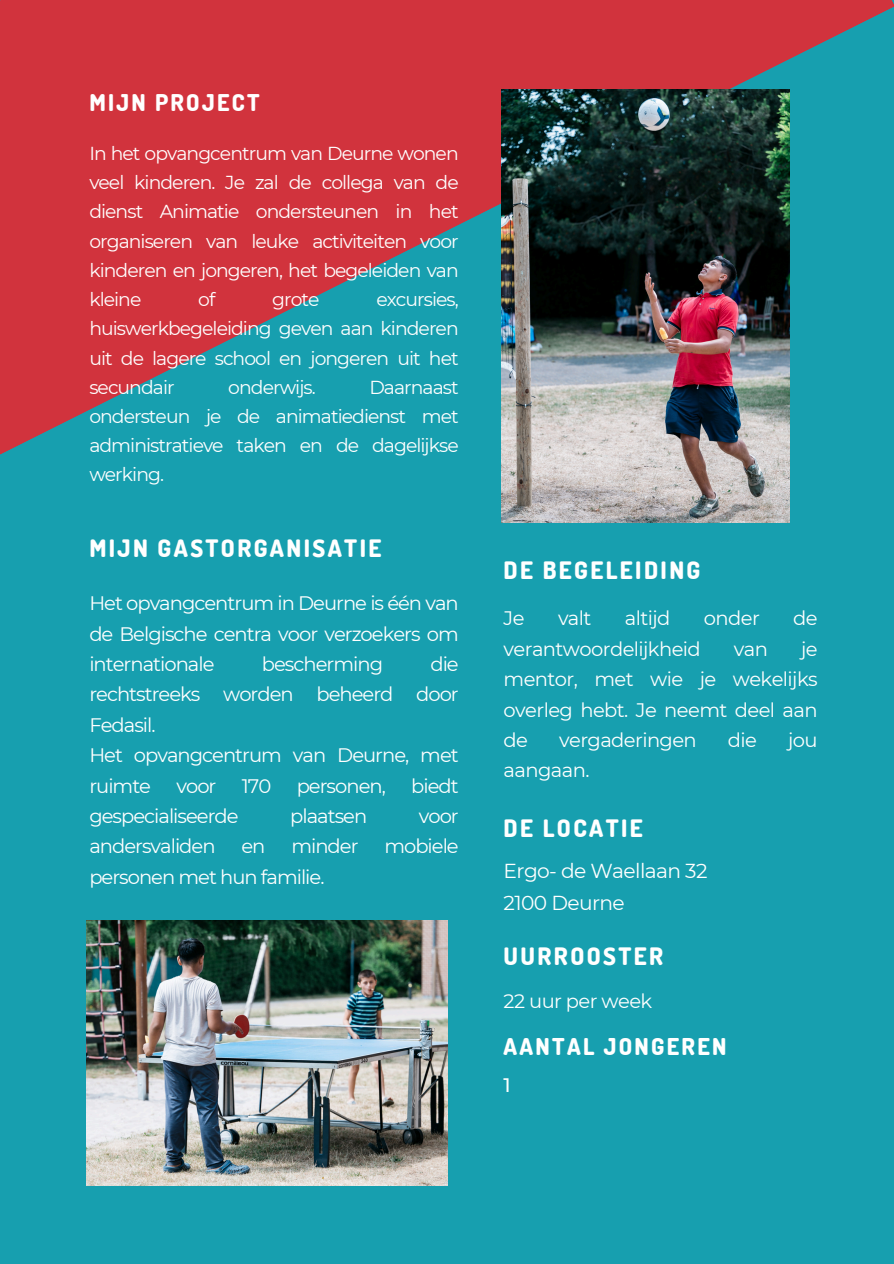
<style>
.page{position:relative;width:894px;height:1264px;background:#fff}
.page>*{position:absolute;margin:0;border:0;box-sizing:border-box;transform-origin:0 0}
.t1{font:800 24px "Dosis";letter-spacing:.1em;color:#fff}
.t2{font:800 23.1px "Dosis";letter-spacing:.1em;color:#fff}
.t3{font:20.25px "Montserrat";letter-spacing:-.03em;color:#fff}
.t4{font:19.5px/30.3px "Montserrat";letter-spacing:-.05em;color:#fff;text-align:justify}
.t5{font:19.5px "Montserrat";letter-spacing:-.03em;color:#fff}
.t6{font:500 19.5px "Montserrat";color:#fff}
.t7{font:18.75px/29.2px "Montserrat";letter-spacing:-.05em;color:#fff;text-align:justify}
</style>
<div class="page">
<div style="left:0;top:0;width:893px;height:1263px;background:#179faf"></div>
<svg style="left:0;top:0;width:893px;height:454px;fill:#d1333d"></svg>
<img style="left:501px;top:89px;width:288px;height:433px">
<img style="left:87px;top:920px;width:360px;height:265px">
<p class="t2" style="left:89px;top:87px;width:172px">MIJN PROJECT</p>
<h1 class="t7" style="left:89px;top:138px;width:371px">In het opvangcentrum van Deurne wonen veel kinderen. Je zal de collega van de dienst Animatie ondersteunen in het organiseren van leuke activiteiten voor kinderen en jongeren, het begeleiden van kleine</h1>
<h1 class="t7" style="left:198px;top:285px;width:19px">of</h1>
<h1 class="t7" style="left:272px;top:285px;width:49px">grote</h1>
<h1 class="t7" style="left:89px;top:285px;width:371px;text-indent:287px">excursies, huiswerkbegeleiding geven aan kinderen uit de lagere school en jongeren uit het secundair</h1>
<h1 class="t7" style="left:228px;top:372px;width:89px">onderwijs.</h1>
<h1 class="t7" style="left:89px;top:372px;width:371px;text-indent:280px">Daarnaast ondersteun je de animatiedienst met administratieve taken en de dagelijkse werking.</h1>
<p class="t1" style="left:89px;top:532px;width:293px">MIJN GASTORGANISATIE</p>
<p class="t4" style="left:89px;top:588px;width:371px">Het opvangcentrum in Deurne is één van de Belgische centra voor verzoekers om internationale</p>
<p class="t4" style="left:89px;top:649px;width:371px;text-indent:341px">die rechtstreeks worden beheerd door Fedasil.</p>
<p class="t4" style="left:89px;top:740px;width:371px">Het opvangcentrum van Deurne, met ruimte</p>
<p class="t4" style="left:262px;top:649px;width:123px">bescherming</p>
<p class="t4" style="left:176px;top:770px;width:41px">voor</p>
<p class="t4" style="left:242px;top:770px;width:31px">170</p>
<p class="t4" style="left:296px;top:770px;width:91px">personen,</p>
<p class="t4" style="left:411px;top:770px;width:49px">biedt</p>
<p class="t4" style="left:89px;top:800px;width:151px">gespecialiseerde</p>
<p class="t4" style="left:290px;top:800px;width:79px">plaatsen</p>
<p class="t4" style="left:418px;top:800px;width:41px">voor</p>
<p class="t4" style="left:89px;top:831px;width:128px">andersvaliden</p>
<p class="t4" style="left:241px;top:831px;width:25px">en</p>
<p class="t4" style="left:291px;top:831px;width:69px">minder</p>
<p class="t4" style="left:384px;top:831px;width:76px">mobiele</p>
<p class="t4" style="left:89px;top:861px;width:236px">personen met hun familie.</p>
<p class="t1" style="left:503px;top:554px;width:198px">DE BEGELEIDING</p>
<p class="t4" style="left:503px;top:603px;width:22px">Je</p>
<p class="t4" style="left:558px;top:603px;width:35px">valt</p>
<p class="t4" style="left:624px;top:603px;width:47px">altijd</p>
<p class="t4" style="left:703px;top:603px;width:57px">onder</p>
<p class="t4" style="left:793px;top:603px;width:26px">de</p>
<p class="t5" style="left:503px;top:637px;width:199px">verantwoordelijkheid</p>
<p class="t4" style="left:733px;top:633px;width:36px">van</p>
<p class="t4" style="left:503px;top:633px;width:315px;text-indent:297px">je mentor, met wie je wekelijks overleg hebt. Je neemt deel aan de</p>
<p class="t5" style="left:559px;top:728px;width:139px">vergaderingen</p>
<p class="t4" style="left:727px;top:725px;width:31px">die</p>
<p class="t4" style="left:788px;top:725px;width:31px">jou</p>
<p class="t5" style="left:503px;top:758px;width:87px">aangaan.</p>
<p class="t1" style="left:503px;top:812px;width:141px">DE LOCATIE</p>
<h1 class="t3" style="left:503px;top:858px;width:205px">Ergo- de Waellaan 32</h1>
<h2 class="t3" style="left:503px;top:890px;width:123px">2100 Deurne</h2>
<p class="t1" style="left:503px;top:940px;width:161px">UURROOSTER</p>
<p class="t5" style="left:503px;top:988px;width:150px">22 uur per week</p>
<h1 class="t2" style="left:503px;top:1031px;width:224px">AANTAL JONGEREN</h1>
<p class="t6" style="left:503px;top:1073px;width:9px">1</p>
</div>
